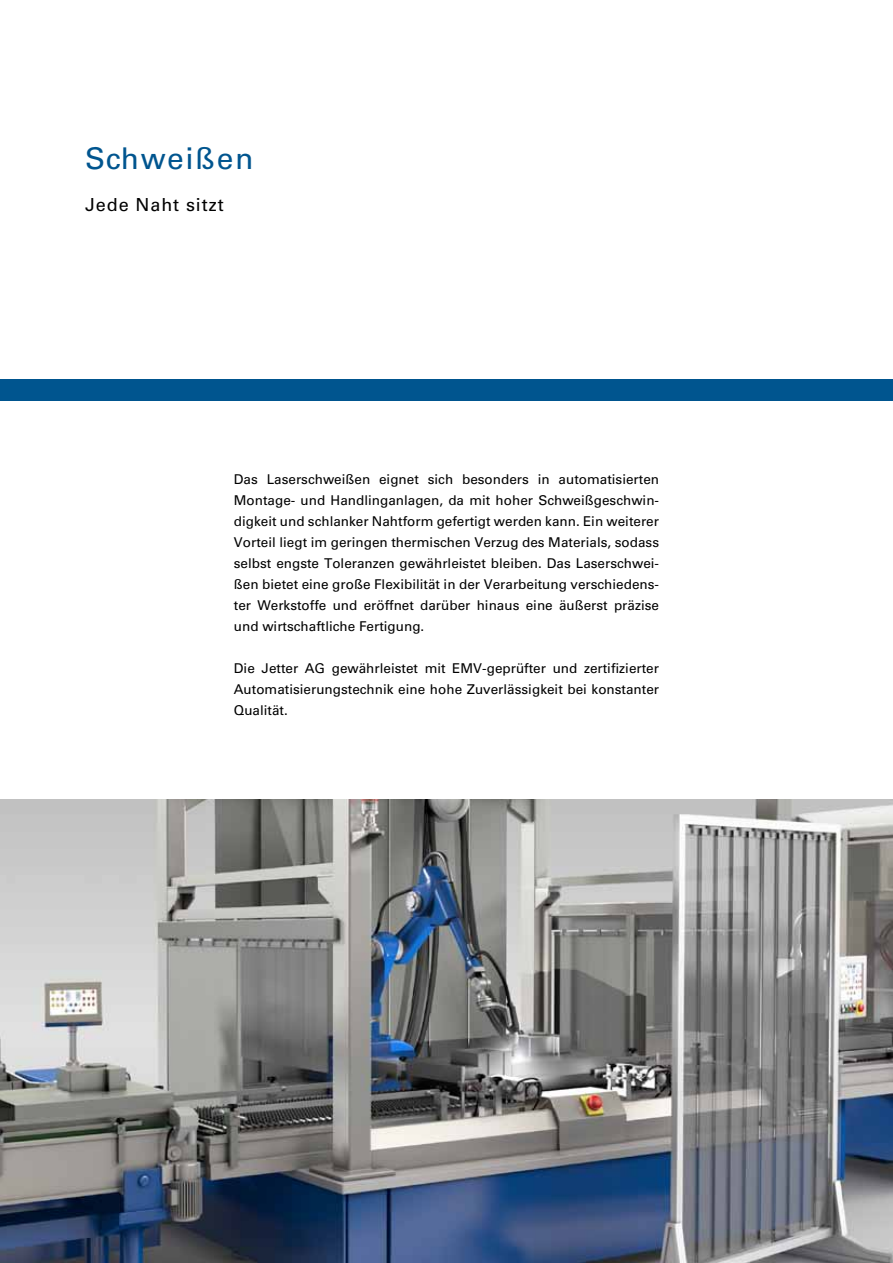
<style>
.page{position:relative;width:893px;height:1263px;background:#fff}
.page>*{position:absolute;margin:0;border:0;box-sizing:border-box;transform-origin:0 0}
.t1{font:30px "Univers LT Std";letter-spacing:.05em;color:#00558f}
.t2{font:18px "Univers LT Std";letter-spacing:.05em;color:#000}
.t3{font:13.5px/21px "Univers LT Std";color:#000;text-align:justify}
</style>
<div class="page">
<div style="left:0;top:379px;width:893px;height:21px;background:#00558f"></div>
<img style="left:0;top:799px;width:893px;height:464px">
<h1 class="t1" style="left:85px;top:141px;width:170px">Schweißen</h1>
<h2 class="t2" style="left:85px;top:194px;width:140px">Jede Naht sitzt</h2>
<p class="t3" style="left:234px;top:469px;width:427px">Das Laserschweißen eignet sich besonders in automatisierten Montage- und Handlinganlagen, da mit hoher Schweißgeschwin&shy;digkeit und schlanker Nahtform gefertigt werden kann. Ein weiterer Vorteil liegt im geringen thermischen Verzug des Materials, sodass selbst engste Toleranzen gewährleistet bleiben. Das Laserschwei&shy;ßen bietet eine große Flexibilität in der Verarbeitung verschiedens&shy;ter Werkstoffe und eröffnet darüber hinaus eine äußerst präzise und wirtschaftliche Fertigung.</p>
<p class="t3" style="left:234px;top:658px;width:427px">Die Jetter AG gewährleistet mit EMV-geprüfter und zertifizierter Automatisierungstechnik eine hohe Zuverlässigkeit bei konstanter Qualität.</p>
</div>
